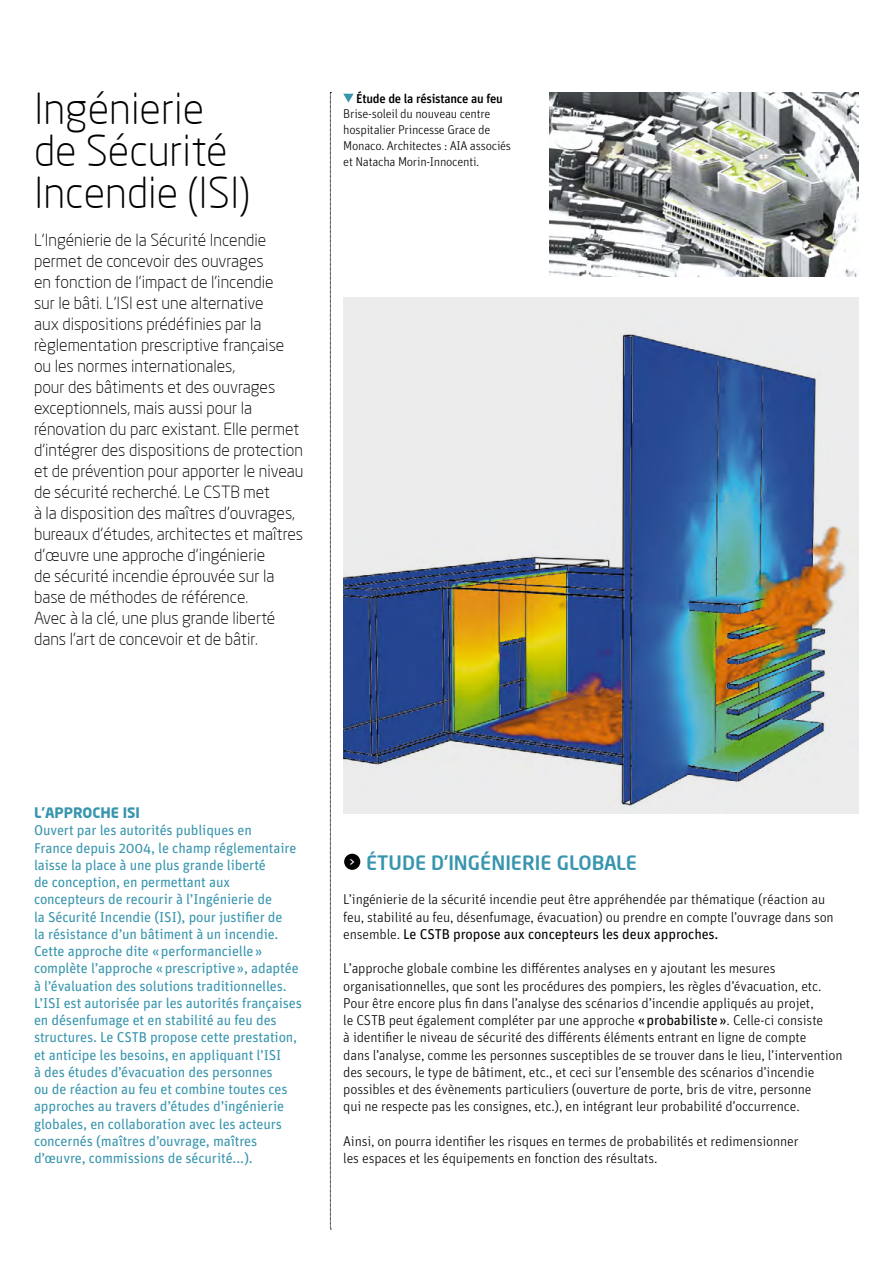
<style>
.page{position:relative;width:893px;height:1263px;background:#fff}
.page>*{position:absolute;margin:0;border:0;box-sizing:border-box;transform-origin:0 0}
.t1{font:300 42px/42px "Neo Sans";color:#000}
.t2{font:500 19.5px "Neo Sans";color:#3895ae}
.t3{font:300 16.5px/21px "Neo Sans";color:#000}
.t4{font:300 14.25px/17.2px "Unit OT";letter-spacing:-.01em;color:#000}
.t5{font:14.25px/17.2px "Unit OT";letter-spacing:-.01em;color:#3895ae}
.t6{font:700 14.25px "Neo Sans";color:#3895ae}
.t7{font:300 12.75px/15.8px "Unit OT";letter-spacing:-.02em;color:#000}
.t8{font:500 12.75px "Unit OT";letter-spacing:-.02em;color:#000}
.s1{font-weight:400}
</style>
<div class="page">
<div style="left:343px;top:298px;width:516px;height:516px;background:#ececed"></div>
<img style="left:343px;top:332px;width:503px;height:475px">
<svg style="left:343px;top:94px;width:11px;height:9px"></svg>
<div style="left:344px;top:854px;width:16px;height:16px;background:#000;border-radius:50%"></div>
<img style="left:550px;top:92px;width:309px;height:184px">
<svg style="left:330px;top:92px;width:1px;height:1138px"></svg>
<h1 class="t1" style="left:34px;top:87px;width:218px">Ingénierie de Sécurité<br>Incendie (ISI)</h1>
<p class="t3" style="left:34px;top:230px;width:271px">L’Ingénierie de la Sécurité Incendie permet de concevoir des ouvrages<br>en fonction de l’impact de l’incendie<br>sur le bâti. L’ISI est une alternative<br>aux dispositions prédéfinies par la règlementation prescriptive française ou les normes internationales,<br>pour des bâtiments et des ouvrages exceptionnels, mais aussi pour la rénovation du parc existant. Elle permet d’intégrer des dispositions de protection et de prévention pour apporter le niveau de sécurité recherché. Le CSTB met<br>à la disposition des maîtres d’ouvrages, bureaux d’études, architectes et maîtres d’œuvre une approche d’ingénierie<br>de sécurité incendie éprouvée sur la base de méthodes de référence.<br>Avec à la clé, une plus grande liberté dans l’art de concevoir et de bâtir.</p>
<p class="t8" style="left:356px;top:90px;width:148px">Étude de la résistance au feu</p>
<p class="t7" style="left:343px;top:106px;width:169px">Brise-soleil du nouveau centre hospitalier Princesse Grace de<br>Monaco. Architectes : AIA associés et Natacha Morin-Innocenti.</p>
<p class="t6" style="left:34px;top:804px;width:108px">L’APPROCHE ISI</p>
<p class="t5" style="left:34px;top:821px;width:269px">Ouvert par les autorités publiques en<br>France depuis 2004, le champ réglementaire laisse la place à une plus grande liberté<br>de conception, en permettant aux concepteurs de recourir à l’Ingénierie de<br>la Sécurité Incendie (ISI), pour justifier de<br>la résistance d’un bâtiment à un incendie.<br>Cette approche dite «performancielle» complète l’approche «prescriptive», adaptée à l’évaluation des solutions traditionnelles.<br>L’ISI est autorisée par les autorités françaises en désenfumage et en stabilité au feu des structures. Le CSTB propose cette prestation, et anticipe les besoins, en appliquant l’ISI<br>à des études d’évacuation des personnes<br>ou de réaction au feu et combine toutes ces approches au travers d’études d’ingénierie globales, en collaboration avec les acteurs concernés (maîtres d’ouvrage, maîtres d’œuvre, commissions de sécurité...).</p>
<h2 class="t2" style="left:349px;top:850px;width:290px"><sup>&gt;</sup> ÉTUDE D’INGÉNIERIE GLOBALE</h2>
<p class="t4" style="left:343px;top:891px;width:492px">L’ingénierie de la sécurité incendie peut être appréhendée par thématique (réaction au feu, stabilité au feu, désenfumage, évacuation) ou prendre en compte l’ouvrage dans son ensemble. <span class="s1">Le CSTB propose aux concepteurs les deux approches.</span></p>
<p class="t4" style="left:343px;top:960px;width:501px">L’approche globale combine les différentes analyses en y ajoutant les mesures organisationnelles, que sont les procédures des pompiers, les règles d’évacuation, etc.<br>Pour être encore plus fin dans l’analyse des scénarios d’incendie appliqués au projet,<br>le CSTB peut également compléter par une approche <span class="s1">«probabiliste»</span>. Celle-ci consiste<br>à identifier le niveau de sécurité des différents éléments entrant en ligne de compte<br>dans l’analyse, comme les personnes susceptibles de se trouver dans le lieu, l’intervention des secours, le type de bâtiment, etc., et ceci sur l’ensemble des scénarios d’incendie possibles et des évènements particuliers (ouverture de porte, bris de vitre, personne<br>qui ne respecte pas les consignes, etc.), en intégrant leur probabilité d’occurrence.</p>
<p class="t4" style="left:343px;top:1132px;width:457px">Ainsi, on pourra identifier les risques en termes de probabilités et redimensionner les espaces et les équipements en fonction des résultats.</p>
</div>
